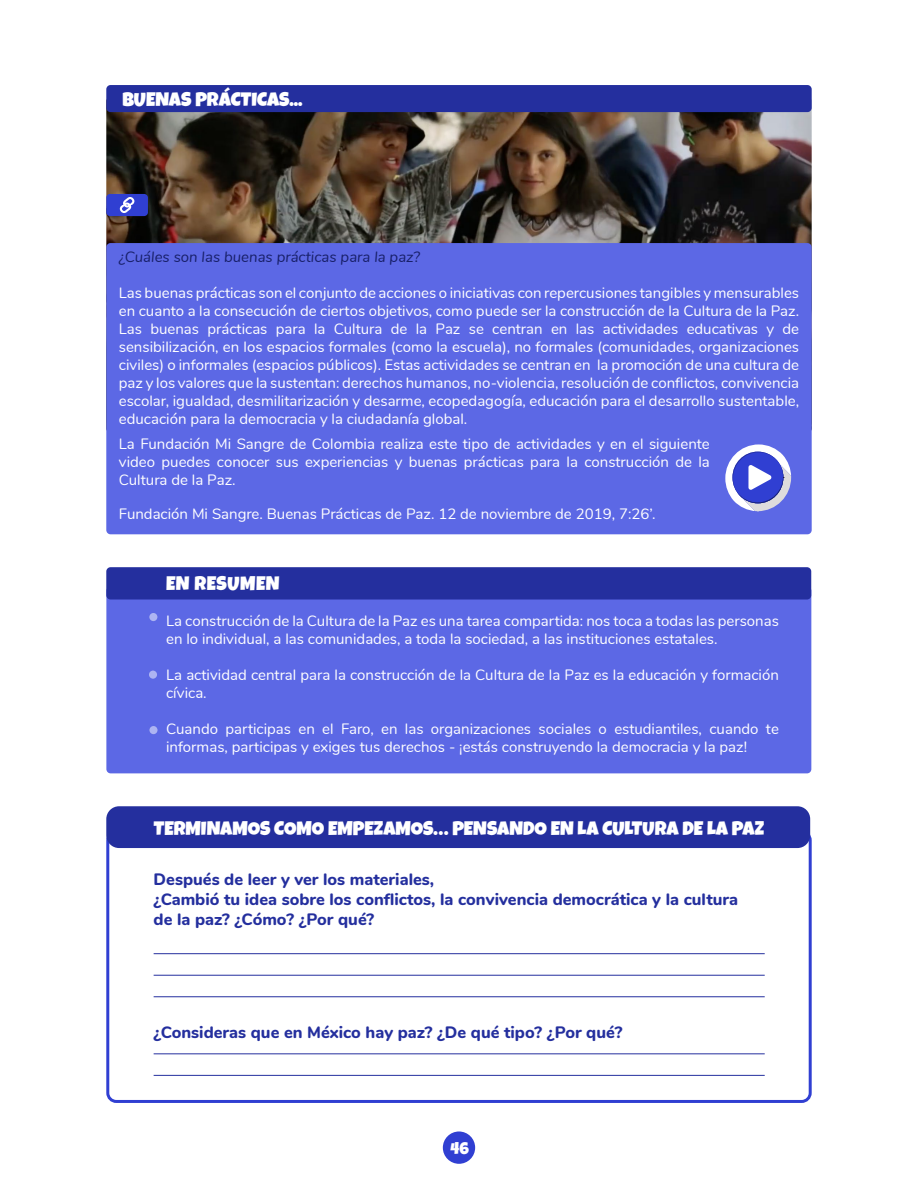
<style>
.page{position:relative;width:918px;height:1188px;background:#fff}
.page>*{position:absolute;margin:0;border:0;box-sizing:border-box;transform-origin:0 0}
.t1{font:19.5px "Luckiest Guy";color:#fff}
.t2{font:19.5px "Luckiest Guy";letter-spacing:.025em;color:#fff}
.t3{font:800 16.5px/19.8px "Nunito";color:#242f9e}
.t4{font:16.5px "Luckiest Guy";color:#fff}
.t5{font:15px/18px "Nunito";color:#fff}
.t6{font:italic 15px "Nunito";color:#182069}
</style>
<div class="page">
<div style="left:443px;top:1131px;width:32px;height:33px;background:#303fd2;border-radius:50%"></div>
<div style="left:106px;top:830px;width:706px;height:273px;border:3px solid #303fd2;border-radius:9px"></div>
<div style="left:106px;top:806px;width:704px;height:42px;background:#242f9e;border-radius:13px"></div>
<hr style="left:154px;top:953px;width:611px;height:1px;background:#242f9e">
<hr style="left:154px;top:1053px;width:611px;height:1px;background:#242f9e">
<hr style="left:154px;top:975px;width:611px;height:1px;background:#242f9e">
<hr style="left:154px;top:996px;width:611px;height:1px;background:#242f9e">
<hr style="left:154px;top:1075px;width:611px;height:1px;background:#242f9e">
<img style="left:106px;top:110px;width:706px;height:135px">
<div style="left:106px;top:85px;width:706px;height:27px;background:#242f9e;border-radius:4px"></div>
<div style="left:106px;top:243px;width:706px;height:291px;background:#5c68e5;border-radius:4px"></div>
<svg style="left:725px;top:444px;width:66px;height:67px"></svg>
<div style="left:106px;top:194px;width:42px;height:22px;background:#303fd2;border-radius:4px"></div>
<svg style="left:120px;top:197px;width:14px;height:16px"></svg>
<div style="left:106px;top:587px;width:705px;height:186px;background:#5c68e5;border-radius:4px"></div>
<div style="left:106px;top:567px;width:705px;height:33px;background:#242f9e;border-radius:4px"></div>
<div style="left:149px;top:613px;width:8px;height:8px;background:#adb4f2;border-radius:50%"></div>
<div style="left:149px;top:671px;width:8px;height:8px;background:#adb4f2;border-radius:50%"></div>
<div style="left:149px;top:726px;width:9px;height:8px;background:#adb4f2;border-radius:50%"></div>
<h1 class="t1" style="left:122px;top:87px;width:182px">BUENAS PRÁCTICAS...</h1>
<p class="t6" style="left:119px;top:246px;width:303px">¿Cuáles son las buenas prácticas para la paz?</p>
<p class="t5" style="left:119px;top:283px;width:682px;text-align:justify">Las buenas prácticas son el conjunto de acciones o iniciativas con repercusiones tangibles y mensurables en cuanto a la consecución de ciertos objetivos, como puede ser la construcción de la Cultura de la Paz.<br>Las buenas prácticas para la Cultura de la Paz se centran en las actividades educativas y de sensibilización, en los espacios formales (como la escuela), no formales (comunidades, organizaciones civiles) o informales (espacios públicos). Estas actividades se centran en la promoción de una cultura de paz y los valores que la sustentan: derechos humanos, no-violencia, resolución de conflictos, convivencia escolar, igualdad, desmilitarización y desarme, ecopedagogía, educación para el desarrollo sustentable, educación para la democracia y la ciudadanía global.</p>
<p class="t5" style="left:119px;top:434px;width:593px;text-align:justify">La Fundación Mi Sangre de Colombia realiza este tipo de actividades y en el siguiente video puedes conocer sus experiencias y buenas prácticas para la construcción de la Cultura de la Paz.</p>
<p class="t5" style="left:119px;top:504px;width:538px">Fundación Mi Sangre. Buenas Prácticas de Paz. 12 de noviembre de 2019, 7:26’.</p>
<h1 class="t2" style="left:166px;top:570px;width:115px">EN RESUMEN</h1>
<p class="t5" style="left:166px;top:611px;width:614px">La construcción de la Cultura de la Paz es una tarea compartida: nos toca a todas las personas en lo individual, a las comunidades, a toda la sociedad, a las instituciones estatales.</p>
<p class="t5" style="left:166px;top:665px;width:614px">La actividad central para la construcción de la Cultura de la Paz es la educación y formación cívica.</p>
<p class="t5" style="left:166px;top:719px;width:614px">Cuando participas en el Faro, en las organizaciones sociales o estudiantiles, cuando te informas, participas y exiges tus derechos - ¡estás construyendo la democracia y la paz!</p>
<h1 class="t1" style="left:154px;top:815px;width:612px">TERMINAMOS COMO EMPEZAMOS… PENSANDO EN LA CULTURA DE LA PAZ</h1>
<p class="t3" style="left:154px;top:868px;width:586px">Después de leer y ver los materiales,<br>¿Cambió tu idea sobre los conflictos, la convivencia democrática y la cultura de la paz? ¿Cómo? ¿Por qué?</p>
<p class="t3" style="left:154px;top:1021px;width:470px">¿Consideras que en México hay paz? ¿De qué tipo? ¿Por qué?</p>
<p class="t4" style="left:450px;top:1138px;width:20px">46</p>
</div>
